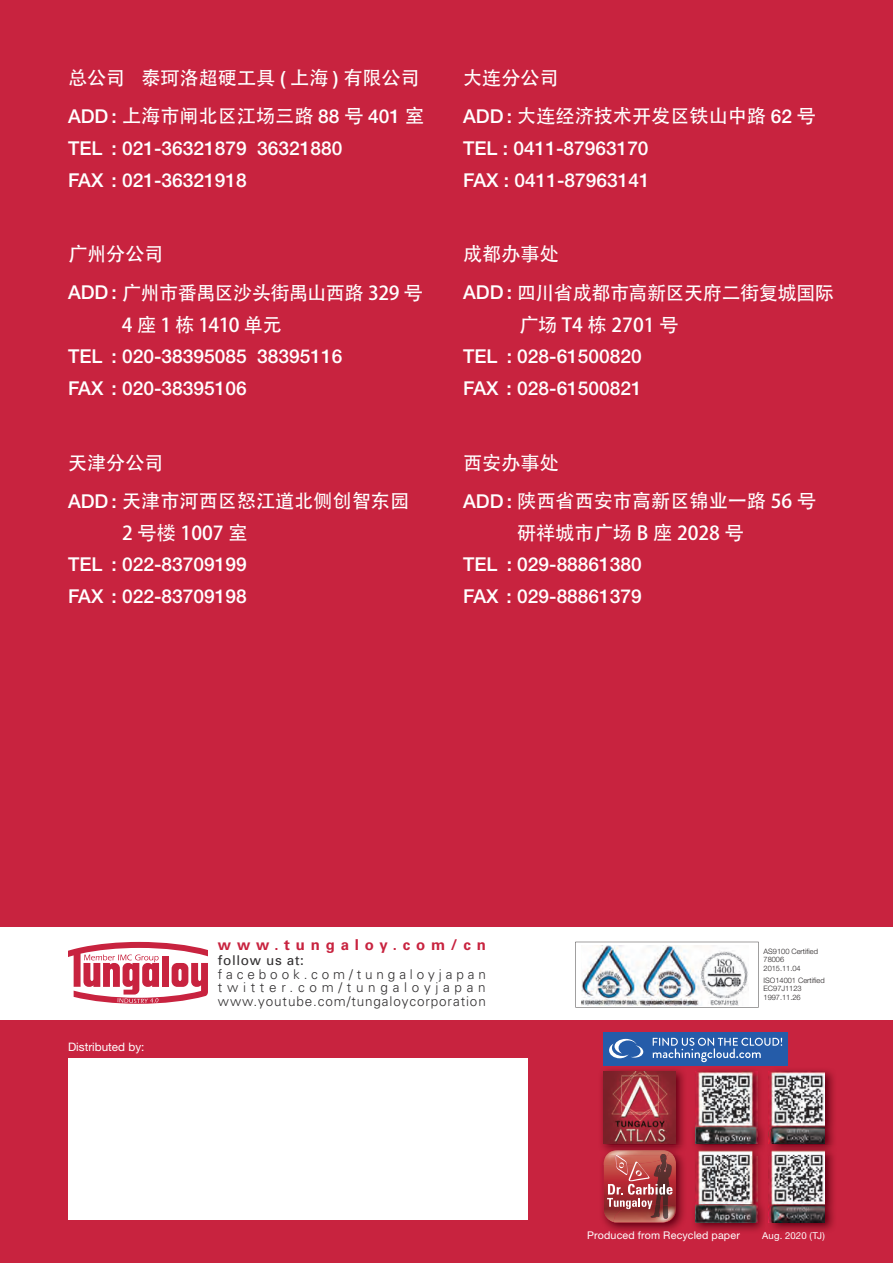
<style>
.page{position:relative;width:893px;height:1263px;background:#fff}
.page>*{position:absolute;margin:0;border:0;box-sizing:border-box;transform-origin:0 0}
.t1{font:500 19.2px/32px "Helvetica Neue LTW1 G";color:#fff}
.t2{font:19.2px/38.2px "Adobe Heiti Std Regular G Bpc EUC H";color:#fff}
.t3{font:19.2px/38.2px "Adobe Heiti Std Regular G Bpc EUC H";letter-spacing:-.025em;color:#fff}
.t4{font:19.2px "Adobe Heiti Std Regular G Bpc EUC H";letter-spacing:.205em;color:#fff}
.t5{font:700 15px "Univers";letter-spacing:.385em;color:#c8233f}
.t6{font:300 13.5px/13.5px "Univers";letter-spacing:.065em;color:#312f30;text-align:justify}
.t7{font:13.5px "Univers";letter-spacing:.05em;color:#312f30}
.t8{font:11.7px "Helvetica Neue LTW1 G";color:#fff}
.t9{font:10.65px "Helvetica Neue LTW1 G";letter-spacing:.02em;color:#fff}
.t10{font:9.6px "Helvetica Neue LTW1 G";letter-spacing:.005em;color:#fafafa}
.t11{font:9.6px "Helvetica Neue LTW1 G";color:#fff}
.t12{font:300 7.5px/8.2px "Helvetica Neue LTW1 G";color:#231f20}
.s1{font-family:"Helvetica Neue LTW1 G";font-weight:500}
.s2{color:#f6f6f7}
.s3{color:#f8f8f9}
.s4{color:#fefefe}
.s5{color:#fff}
.s6{color:#fbfbfb}
</style>
<div class="page">
<div style="left:0;top:0;width:893px;height:926px;background:#c8233f"></div>
<div style="left:0;top:1021px;width:893px;height:242px;background:#c8233f"></div>
<div style="left:68px;top:1058px;width:459px;height:161px;background:#fff"></div>
<svg style="left:68px;top:942px;width:140px;height:62px"></svg>
<svg style="left:575px;top:942px;width:184px;height:65px"></svg>
<img style="left:581px;top:946px;width:168px;height:60px">
<div style="left:604px;top:1032px;width:184px;height:33px;background:#255ca9"></div>
<svg style="left:653px;top:1038px;width:129px;height:24px"></svg>
<svg style="left:609px;top:1039px;width:34px;height:19px"></svg>
<img style="left:694px;top:1070px;width:140px;height:161px">
<img style="left:696px;top:1155px;width:61px;height:68px">
<img style="left:766px;top:1155px;width:1px;height:76px">
<img style="left:769px;top:1155px;width:56px;height:68px">
<img style="left:601px;top:1069px;width:83px;height:162px">
<img style="left:694px;top:1146px;width:140px;height:9px">
<img style="left:696px;top:1072px;width:61px;height:72px">
<img style="left:766px;top:1070px;width:1px;height:76px">
<img style="left:769px;top:1072px;width:56px;height:72px">
<img style="left:601px;top:1145px;width:83px;height:10px">
<img style="left:669px;top:1150px;width:4px;height:4px">
<img style="left:606px;top:1150px;width:63px;height:4px">
<svg style="left:604px;top:1154px;width:72px;height:69px;background:#af5655"></svg>
<img style="left:604px;top:1072px;width:72px;height:72px">
<p class="t2" style="left:68px;top:61px;width:358px">总公司 泰珂洛超硬工具 <span class="s1">(</span> 上海 <span class="s1">)</span> 有限公司<br><span class="s1">ADD :</span> 上海市闸北区江场三路 <span class="s1">88</span> 号 <span class="s1">401</span> 室</p>
<p class="t1" style="left:68px;top:132px;width:276px">TEL : 021-36321879 36321880<br>FAX : 021-36321918</p>
<p class="t3" style="left:68px;top:238px;width:356px">广州分公司<br><span class="s1">ADD :</span> 广州市番禺区沙头街禺山西路 329 号</p>
<p class="t4" style="left:122px;top:317px;width:161px">4座1栋1410单元</p>
<p class="t1" style="left:68px;top:341px;width:276px">TEL : 020-38395085 38395116<br>FAX : 020-38395106</p>
<p class="t2" style="left:68px;top:446px;width:343px">天津分公司<br><span class="s1">ADD :</span> 天津市河西区怒江道北侧创智东园</p>
<p class="t2" style="left:122px;top:516px;width:127px">2 号楼 1007 室</p>
<p class="t1" style="left:68px;top:549px;width:180px">TEL : 022-83709199<br>FAX : 022-83709198</p>
<p class="t2" style="left:463px;top:61px;width:354px">大连分公司<br><span class="s1">ADD :</span> 大连经济技术开发区铁山中路 <span class="s1">62</span> 号</p>
<p class="t1" style="left:463px;top:132px;width:188px">TEL : 0411-87963170<br>FAX : 0411-87963141</p>
<p class="t3" style="left:463px;top:238px;width:372px">成都办事处<br><span class="s1">ADD :</span> 四川省成都市高新区天府二街复城国际</p>
<p class="t2" style="left:519px;top:308px;width:161px">广场 T4 栋 2701 号</p>
<p class="t1" style="left:463px;top:340px;width:180px">TEL : 028-61500820<br>FAX : 028-61500821</p>
<p class="t2" style="left:463px;top:446px;width:355px">西安办事处<br><span class="s1">ADD :</span> 陕西省西安市高新区锦业一路 56 号</p>
<p class="t2" style="left:517px;top:516px;width:228px">研祥城市广场 B 座 2028 号</p>
<p class="t1" style="left:463px;top:549px;width:180px">TEL : 029-88861380<br>FAX : 029-88861379</p>
<p class="t8" style="left:68px;top:1042px;width:78px">Distributed by:</p>
<p class="t5" style="left:218px;top:936px;width:269px">www.tungaloy.com/cn</p>
<p class="t7" style="left:218px;top:953px;width:88px">follow us at:</p>
<p class="t6" style="left:218px;top:968px;width:269px">facebook.com/tungaloyjapan twitter.com/tungaloyjapan www.youtube.com/tungaloycorporation</p>
<p class="t12" style="left:763px;top:948px;width:56px">AS9100 Certified<br>78006<br>2015.11.04</p>
<p class="t12" style="left:763px;top:977px;width:63px">ISO14001 Certified<br>EC97J1123<br>1997.11.26</p>
<p class="t9" style="left:587px;top:1231px;width:154px">Produc<span class="s2">ed from R</span>ecycle<span class="s3">d p</span><span class="s4">aper</span></p>
<p class="t11" style="left:768px;top:1232px;width:15px">u .</p>
<p class="t10" style="left:762px;top:1232px;width:64px"><span class="s4">A</span> <span class="s5">g</span> <span class="s6">2</span>020 (TJ)</p>
</div>
